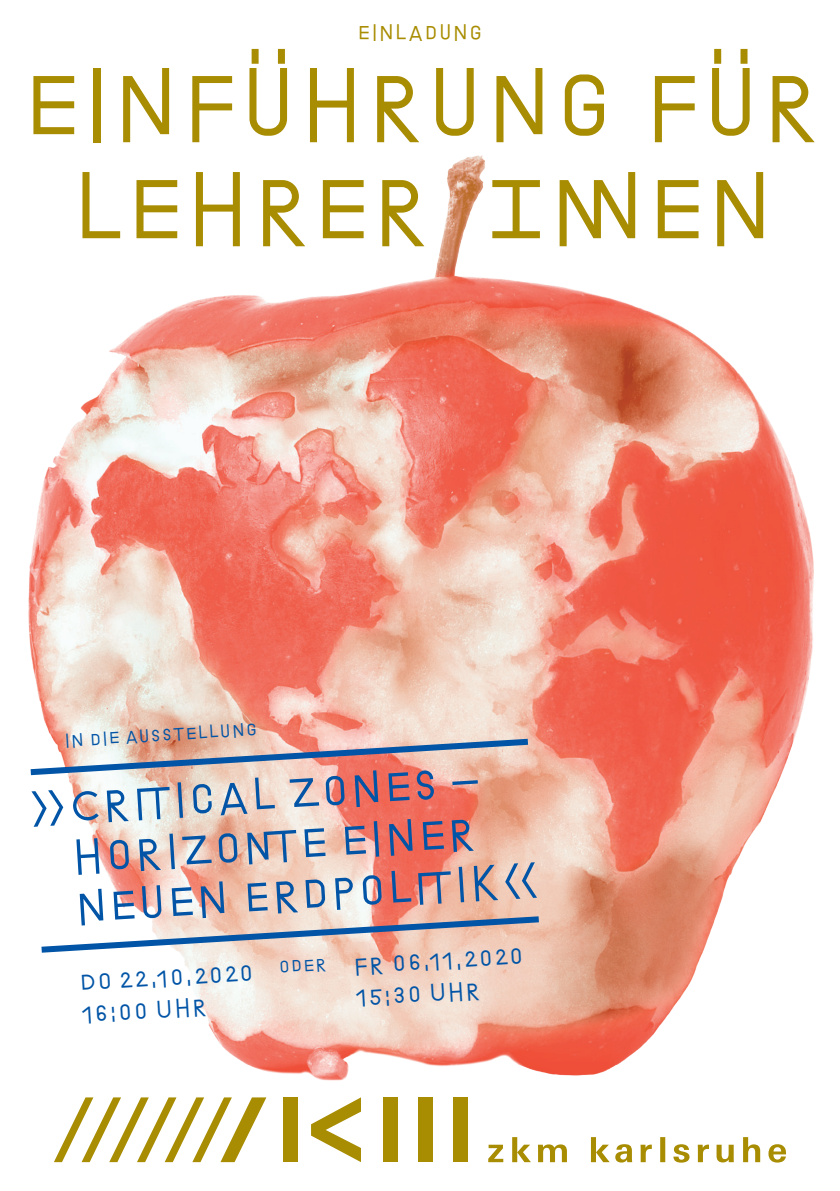
<style>
.page{position:relative;width:840px;height:1191px;background:#fff}
.page>*{position:absolute;margin:0;border:0;box-sizing:border-box;transform-origin:0 0}
.t1{font:106px "Grow B";letter-spacing:-.015em;color:#a88c01}
.t2{font:106px "Grow B";letter-spacing:.015em;color:#a88c01}
.t3{font:50.6px "Grow B";color:#0154a6}
.t4{font:27.2px "Grow B";color:#0154a6}
.t5{font:24px "Grow B";letter-spacing:.005em;color:#a88c01}
.t6{font:20.4px "Grow B";color:#0154a6}
</style>
<div class="page">
<svg style="left:488px;top:1137px;width:297px;height:25px"></svg>
<div style="left:283px;top:1097px;width:14px;height:65px;background:#a88c01"></div>
<svg style="left:54px;top:1097px;width:212px;height:65px"></svg>
<div style="left:383px;top:1097px;width:14px;height:65px;background:#a88c01"></div>
<div style="left:418px;top:1097px;width:14px;height:65px;background:#a88c01"></div>
<div style="left:453px;top:1097px;width:14px;height:65px;background:#a88c01"></div>
<svg style="left:311px;top:1097px;width:50px;height:65px"></svg>
<img style="left:28px;top:155px;width:786px;height:926px">
<svg style="left:28px;top:735px;width:506px;height:43px;background:#cfb3b1"></svg>
<svg style="left:35px;top:913px;width:510px;height:43px"></svg>
<p class="t5" style="left:357px;top:20px;width:127px">EINLADUNG</p>
<p class="t1" style="left:21px;top:48px;width:804px">EINFÜHRUNG FÜR</p>
<p class="t2" style="left:70px;top:152px;width:706px">LEHRER INNEN</p>
<p class="t6" style="left:64px;top:729px;width:195px;rotate:-3deg">IN DIE AUSSTELLUNG</p>
<p class="t3" style="left:26px;top:780px;width:453px;rotate:-3deg">»CRIT ICAL ZONES –</p>
<p class="t3" style="left:70px;top:829px;width:408px;rotate:-3deg">HORIZONT E EINER</p>
<p class="t3" style="left:73px;top:879px;width:468px;rotate:-3deg">NEUEN ERDPOLIT IK«</p>
<p class="t4" style="left:78px;top:969px;width:176px;rotate:-4deg">DO 22.10.2020</p>
<p class="t4" style="left:80px;top:1000px;width:129px;rotate:-4deg">16:00 UHR</p>
<p class="t6" style="left:278px;top:956px;width:50px;rotate:-3deg">ODER</p>
<p class="t4" style="left:352px;top:952px;width:172px;rotate:-4deg">FR 06.11.2020</p>
<p class="t4" style="left:354px;top:983px;width:128px;rotate:-4deg">15:30 UHR</p>
</div>
